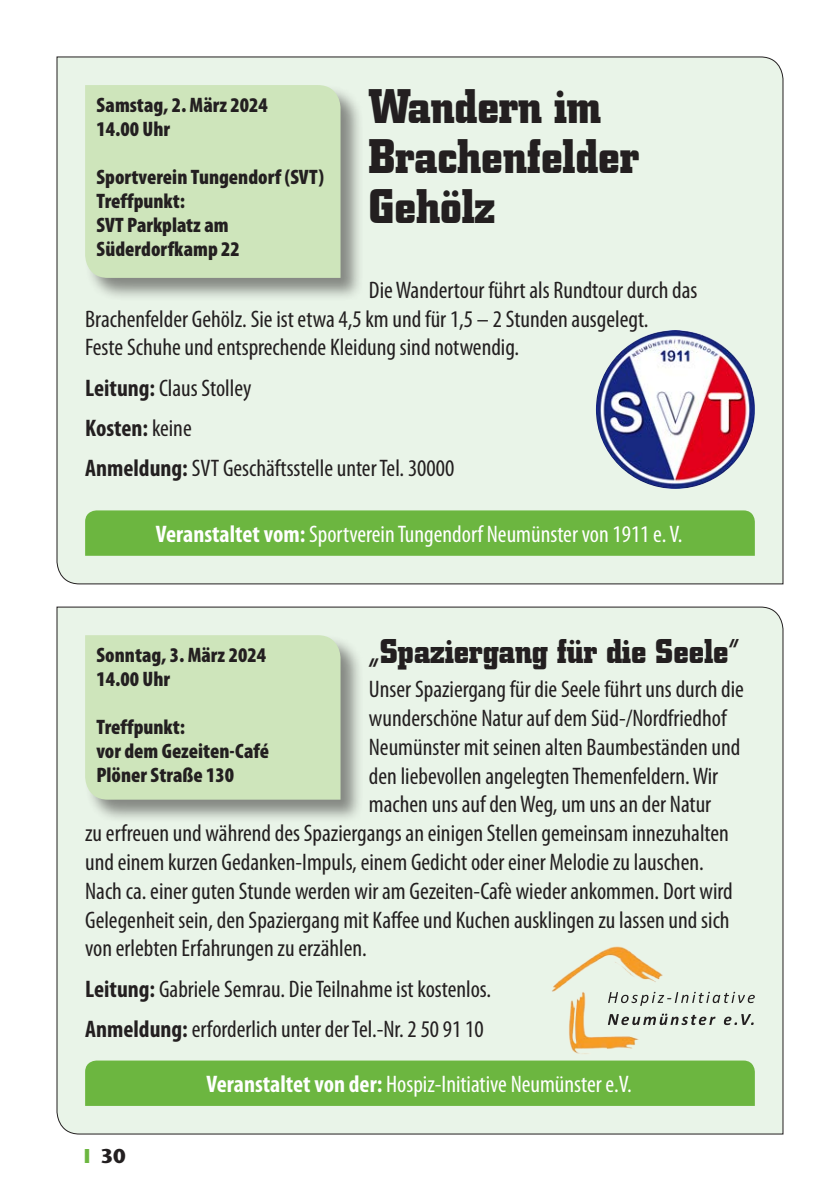
<style>
.page{position:relative;width:840px;height:1191px;background:#fff}
.page>*{position:absolute;margin:0;border:0;box-sizing:border-box;transform-origin:0 0}
.t1{font:700 48px/50px "City";color:#231f20;scale:.95 1}
.t2{font:700 34px "City";color:#231f20;scale:.95 1}
.t3{font:condensed 24px/40.2px "Myriad Pro";color:#231f20}
.t4{font:condensed 24px "Myriad Pro";color:#fff}
.t5{font:900 condensed 21px/24px "Myriad Pro";color:#231f20}
.t6{font:700 20px "Stone Sans";color:#231f20}
.s1{font-weight:700}
.s2{color:#6cb640}
</style>
<div class="page">
<div style="left:56px;top:56px;width:727px;height:528px;background:#e9f4e8"></div>
<div style="left:84px;top:84px;width:280px;height:217px;background:#231f20;opacity:.5"></div>
<div style="left:85px;top:85px;width:255px;height:193px;background:#cee5bb"></div>
<div style="left:85px;top:510px;width:669px;height:46px;background:#6cb640"></div>
<img style="left:595px;top:330px;width:159px;height:159px;border-radius:79px">
<div style="left:56px;top:606px;width:727px;height:528px;background:#e9f4e8"></div>
<div style="left:84px;top:634px;width:280px;height:189px;background:#231f20;opacity:.5"></div>
<div style="left:85px;top:635px;width:255px;height:164px;background:#cee5bb"></div>
<div style="left:85px;top:1060px;width:669px;height:46px;background:#6cb640"></div>
<img style="left:522px;top:931px;width:161px;height:135px">
<svg style="left:607px;top:1013px;width:146px;height:12px;background:#b1b8b0"></svg>
<svg style="left:607px;top:991px;width:147px;height:15px;background:#c8d1c7"></svg>
<p class="t5" style="left:96px;top:93px;width:173px">Samstag, 2. März 2024<br>14.00 Uhr</p>
<p class="t5" style="left:96px;top:165px;width:229px">Sportverein Tungendorf (SVT)<br>Treffpunkt:<br>SVT Parkplatz am<br>Süderdorfkamp 22</p>
<p class="t1" style="left:369px;top:82px;width:286px">Wandern im<br>Brachenfelder<br>Gehölz</p>
<p class="t3" style="left:85px;top:275px;width:613px;line-height:28.8px;text-indent:283px">Die Wandertour führt als Rundtour durch das<br>Brachenfelder Gehölz. Sie ist etwa 4,5 km und für 1,5 – 2 Stunden ausgelegt.<br>Feste Schuhe und entsprechende Kleidung sind notwendig.</p>
<p class="t3" style="left:85px;top:367px;width:370px"><span class="s1">Leitung:</span> Claus Stolley<br><span class="s1">Kosten:</span> keine<br><span class="s1">Anmeldung:</span> SVT Geschäftsstelle unter Tel. 30000</p>
<p class="t4" style="left:156px;top:519px;width:528px"><span class="s1">Veranstaltet vom:</span> Sportverein Tungendorf Neumünster von 1911 e. V.</p>
<p class="t2" style="left:369px;top:632px;width:391px">„Spaziergang für die Seele“</p>
<p class="t3" style="left:369px;top:669px;width:376px">Unser Spaziergang für die Seele führt uns durch die</p>
<p class="t3" style="left:369px;top:697px;width:359px">wunderschöne Natur auf dem Süd-/Nordfriedhof</p>
<p class="t3" style="left:369px;top:726px;width:373px">Neumünster mit seinen alten Baumbeständen und</p>
<p class="t3" style="left:369px;top:755px;width:350px">den liebevollen angelegten Themenfeldern. Wir</p>
<p class="t3" style="left:369px;top:784px;width:343px">machen uns auf den Weg, um uns an der Natur</p>
<p class="t3" style="left:85px;top:813px;width:645px">zu erfreuen und während des Spaziergangs an einigen Stellen gemeinsam innezuhalten</p>
<p class="t3" style="left:85px;top:841px;width:619px">und einem kurzen Gedanken-Impuls, einem Gedicht oder einer Melodie zu lauschen.</p>
<p class="t3" style="left:85px;top:870px;width:648px">Nach ca. einer guten Stunde werden wir am Gezeiten-Cafè wieder ankommen. Dort wird</p>
<p class="t3" style="left:85px;top:899px;width:645px">Gelegenheit sein, den Spaziergang mit Kaffee und Kuchen ausklingen zu lassen und sich</p>
<p class="t3" style="left:85px;top:928px;width:283px">von erlebten Erfahrungen zu erzählen.</p>
<p class="t3" style="left:85px;top:968px;width:407px"><span class="s1">Leitung:</span> Gabriele Semrau. Die Teilnahme ist kostenlos.<br><span class="s1">Anmeldung:</span> erforderlich unter der Tel.-Nr. 2 50 91 10</p>
<p class="t5" style="left:96px;top:642px;width:171px">Sonntag, 3. März 2024<br>14.00 Uhr</p>
<p class="t5" style="left:96px;top:714px;width:174px">Treffpunkt:<br>vor dem Gezeiten-Café<br>Plöner Straße 130</p>
<p class="t6" style="left:84px;top:1143px;width:43px"><span class="s2">I</span> 30</p>
<p class="t4" style="left:206px;top:1069px;width:426px"><span class="s1">Veranstaltet von der:</span> Hospiz-Initiative Neumünster e.V.</p>
</div>
